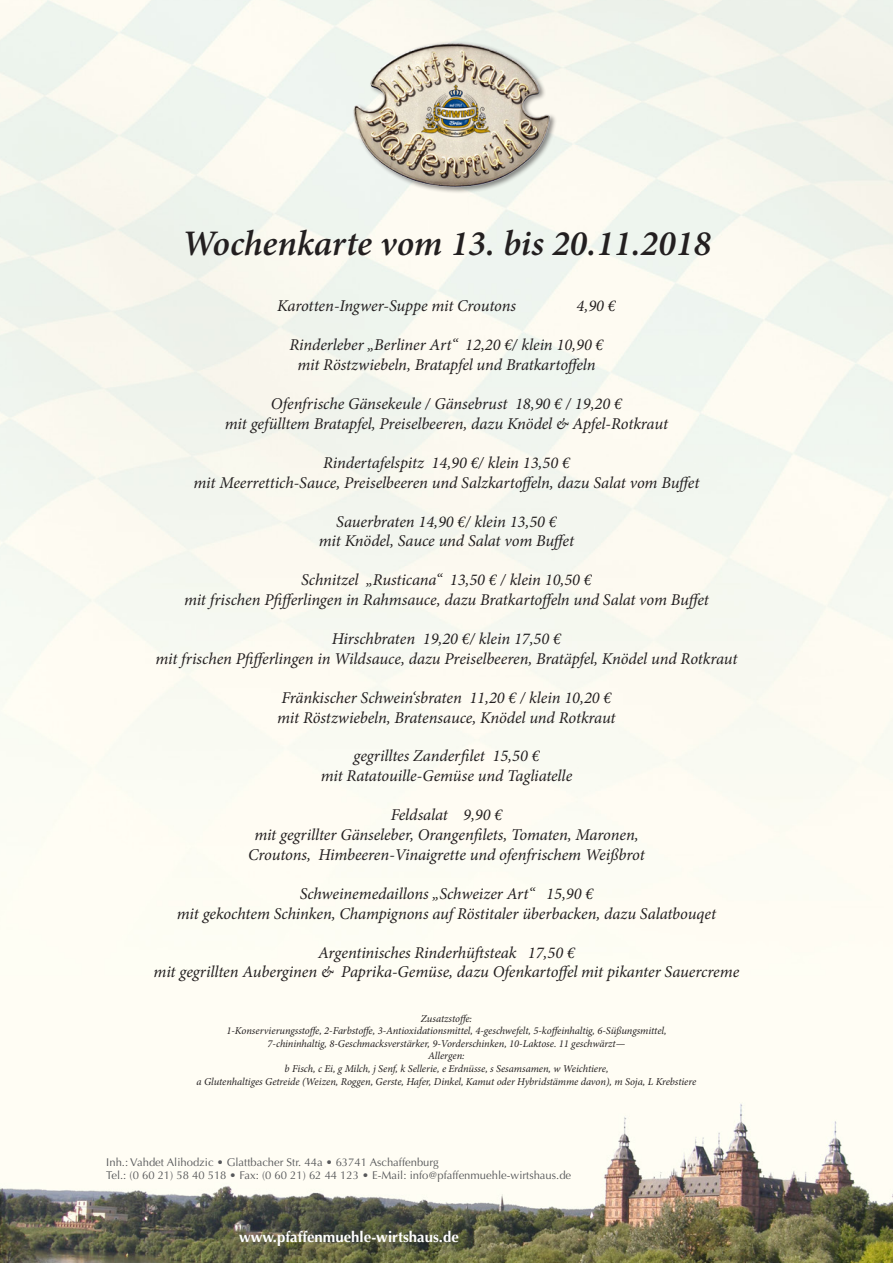
<style>
.page{position:relative;width:893px;height:1263px;background:#fff}
.page>*{position:absolute;margin:0;border:0;box-sizing:border-box;transform-origin:0 0}
.t1{font:italic 600 36px "Minion Pro";color:#231f20}
.t2{font:italic 16.5px/19.8px "Minion Pro";letter-spacing:-.005em;color:#231f20;text-align:center}
.t3{font:700 15px "Optima";color:#fff}
.t4{font:11.25px/13.5px "Optima";color:#57585a}
.t5{font:italic 10.5px/12.6px "Minion Pro";letter-spacing:-.01em;color:#231f20;text-align:center}
</style>
<div class="page">
<img style="left:0;top:0;width:893px;height:1263px">
<div style="left:352px;top:41px;width:206px;height:153px;background:#231f20;opacity:.5"></div>
<img style="left:340px;top:38px;width:213px;height:153px">
<p class="t1" style="left:182px;top:218px;width:531px">Wochenkarte vom 13. bis 20.11.2018</p>
<p class="t2" style="left:277px;top:296px;width:240px">Karotten-Ingwer-Suppe mit Croutons</p>
<p class="t2" style="left:577px;top:296px;width:41px">4,90 €</p>
<p class="t2" style="left:289px;top:335px;width:316px">Rinderleber „Berliner Art“ 12,20 €/ klein 10,90 € mit Röstzwiebeln, Bratapfel und Bratkartoffeln</p>
<p class="t2" style="left:225px;top:394px;width:445px">Ofenfrische Gänsekeule / Gänsebrust 18,90 € / 19,20 €<br>mit gefülltem Bratapfel, Preiselbeeren, dazu Knödel &amp; Apfel-Rotkraut</p>
<p class="t2" style="left:194px;top:453px;width:507px">Rindertafelspitz 14,90 €/ klein 13,50 €<br>mit Meerrettich-Sauce, Preiselbeeren und Salzkartoffeln, dazu Salat vom Buffet</p>
<p class="t2" style="left:319px;top:511px;width:257px">Sauerbraten 14,90 €/ klein 13,50 €<br>mit Knödel, Sauce und Salat vom Buffet</p>
<p class="t2" style="left:184px;top:570px;width:526px">Schnitzel „Rusticana“ 13,50 € / klein 10,50 €<br>mit frischen Pfifferlingen in Rahmsauce, dazu Bratkartoffeln und Salat vom Buffet</p>
<p class="t2" style="left:155px;top:629px;width:583px">Hirschbraten 19,20 €/ klein 17,50 €<br>mit frischen Pfifferlingen in Wildsauce, dazu Preiselbeeren, Bratäpfel, Knödel und Rotkraut</p>
<p class="t2" style="left:277px;top:687px;width:340px;text-align:left">Fränkischer Schwein‘sbraten 11,20 € / klein 10,20 € mit Röstzwiebeln, Bratensauce, Knödel und Rotkraut</p>
<p class="t2" style="left:321px;top:746px;width:253px">gegrilltes Zanderfilet 15,50 €<br>mit Ratatouille-Gemüse und Tagliatelle</p>
<p class="t2" style="left:248px;top:805px;width:398px">Feldsalat 9,90 €<br>mit gegrillter Gänseleber, Orangenfilets, Tomaten, Maronen,<br>Croutons, Himbeeren-Vinaigrette und ofenfrischem Weißbrot</p>
<p class="t2" style="left:177px;top:883px;width:541px">Schweinemedaillons „Schweizer Art“ 15,90 €<br>mit gekochtem Schinken, Champignons auf Röstitaler überbacken, dazu Salatbouqet</p>
<p class="t2" style="left:154px;top:942px;width:587px">Argentinisches Rinderhüftsteak 17,50 €<br>mit gegrillten Auberginen &amp; Paprika-Gemüse, dazu Ofenkartoffel mit pikanter Sauercreme</p>
<p class="t5" style="left:197px;top:1012px;width:501px">Zusatzstoffe:<br>1-Konservierungsstoffe, 2-Farbstoffe, 3-Antioxidationsmittel, 4-geschwefelt, 5-koffeinhaltig, 6-Süßungsmittel, 7-chininhaltig, 8-Geschmacksverstärker, 9-Vorderschinken, 10-Laktose. 11 geschwärzt—<br>Allergen:<br>b Fisch, c Ei, g Milch, j Senf, k Sellerie, e Erdnüsse, s Sesamsamen, w Weichtiere,<br>a Glutenhaltiges Getreide (Weizen, Roggen, Gerste, Hafer, Dinkel, Kamut oder Hybridstämme davon), m Soja, L Krebstiere</p>
<p class="t4" style="left:106px;top:1155px;width:466px">Inh.: Vahdet Alihodzic • Glattbacher Str. 44a • 63741 Aschaffenburg<br>Tel.: (0 60 21) 58 40 518 • Fax: (0 60 21) 62 44 123 • E-Mail: info@pfaffenmuehle-wirtshaus.de</p>
<p class="t3" style="left:239px;top:1228px;width:221px">www.pfaffenmuehle-wirtshaus.de</p>
</div>
